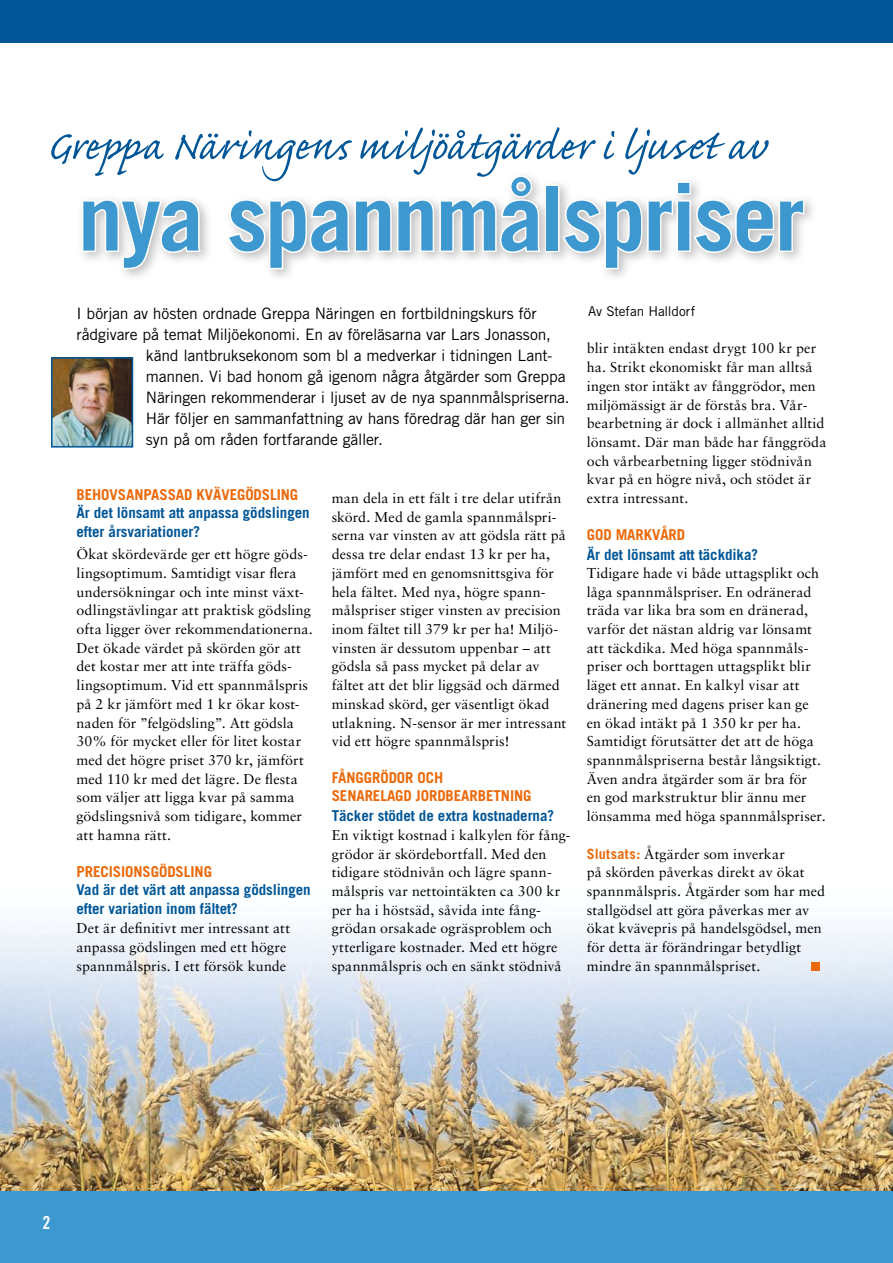
<style>
.page{position:relative;width:893px;height:1263px;background:#fff}
.page>*{position:absolute;margin:0;border:0;box-sizing:border-box;transform-origin:0 0}
.t1{font:700 90px "Trade Gothic";letter-spacing:-.025em;color:#3d98cf}
.t2{font:52.5px "Caflisch Script Pro";letter-spacing:.025em;color:#005697}
.t3{font:18px "Trade Gothic Bold Cond Twenty";color:#fff}
.t4{font:15.75px "Trade Gothic";letter-spacing:-.01em;color:#000}
.t5{font:700 15px/19.8px "Trade Gothic";letter-spacing:-.005em;color:#005697}
.t6{font:700 15px/18px "Trade Gothic";letter-spacing:-.005em;color:#eb690a}
.t7{font:14.25px/18.8px "Sabon";letter-spacing:.01em;color:#000}
.t8{font:13.5px "Trade Gothic";letter-spacing:-.005em;color:#000}
.s1{font-family:"Trade Gothic";font-weight:700;color:#eb690a}
</style>
<div class="page">
<img style="left:0;top:926px;width:893px;height:265px">
<div style="left:0;top:0;width:893px;height:43px;background:#005697"></div>
<div style="left:0;top:1191px;width:893px;height:72px;background:#3d98cf"></div>
<div style="left:812px;top:963px;width:8px;height:8px;background:#eb690a"></div>
<svg style="left:82px;top:199px;width:121px;height:72px"></svg>
<svg style="left:230px;top:176px;width:312px;height:95px"></svg>
<div style="left:545px;top:184px;width:15px;height:68px;border:3px solid #fff"></div>
<svg style="left:560px;top:181px;width:246px;height:90px"></svg>
<img style="left:54px;top:360px;width:76px;height:85px">
<div style="left:51px;top:357px;width:82px;height:91px;border:2px solid #005697"></div>
<h2 class="t2" style="left:47px;top:119px;width:721px">Greppa Näringens miljöåtgärder i ljuset av</h2>
<h1 class="t1" style="left:78px;top:163px;width:728px">nya spannmålspriser</h1>
<p class="t4" style="left:77px;top:304px;width:462px">I början av hösten ordnade Greppa Näringen en fortbildningskurs för</p>
<p class="t4" style="left:77px;top:325px;width:476px">rådgivare på temat Miljöekonomi. En av föreläsarna var Lars Jonasson,</p>
<p class="t4" style="left:146px;top:346px;width:408px">känd lantbruksekonom som bl a medverkar i tidningen Lant-</p>
<p class="t4" style="left:146px;top:367px;width:421px">mannen. Vi bad honom gå igenom några åtgärder som Greppa</p>
<p class="t4" style="left:146px;top:388px;width:425px">Näringen rekommenderar i ljuset av de nya spannmåls-priserna.</p>
<p class="t4" style="left:146px;top:409px;width:421px">Här följer en sammanfattning av hans föredrag där han ger sin</p>
<p class="t4" style="left:146px;top:430px;width:238px">syn på om råden fortfarande gäller.</p>
<p class="t6" style="left:77px;top:485px;width:214px">Behovsanpassad kvävegö dsling</p>
<p class="t5" style="left:77px;top:502px;width:235px">Är det lönsamt att anpassa gödslingen efter årsvariationer?</p>
<p class="t7" style="left:77px;top:545px;width:238px">Ökat skördevärde ger ett högre göds--- lingsoptimum. Samtidigt visar flera undersökningar och inte minst växt&shy;odlingstävlingar att praktisk gödsling ofta ligger över rekommendationerna.<br>Det ökade värdet på skörden gör att det kostar mer att inte träffa göds&shy;lingsoptimum. Vid ett spannmålspris på 2 kr jämfört med 1 kr ökar kost&shy;naden för ”felgödsling”. Att gödsla 30% för mycket eller för litet kostar med det högre priset 370 kr, jämfört med 110 kr med det lägre. De flesta som väljer att ligga kvar på samma gödslingsnivå som tidigare, kommer att hamna rätt.</p>
<p class="t6" style="left:77px;top:862px;width:58px">Precisionsgö</p>
<p class="t6" style="left:167px;top:862px;width:36px">dsling</p>
<p class="t5" style="left:77px;top:879px;width:236px">Vad är det värt att anpassa gödslingen efter variation inom fältet?</p>
<p class="t7" style="left:77px;top:919px;width:215px">Det är definitivt mer intressant att anpassa gödslingen med ett högre spannmålspris. I ett försök kunde</p>
<p class="t7" style="left:332px;top:489px;width:236px">man dela in ett fält i tre delar utifrån skörd. Med de gamla spannmålspri&shy;serna var vinsten av att gödsla rätt på dessa tre delar endast 13 kr per ha, jämfört med en genomsnittsgiva för hela fältet. Med nya, högre spann&shy;målspriser stiger vinsten av precision inom fältet till 379 kr per ha! Miljö&shy;vinsten är dessutom uppenbar – att gödsla så pass mycket på delar av fältet att det blir liggsäd och därmed minskad skörd, ger väsentligt ökad utlakning. N-sensor är mer intressant vid ett högre spannmålspris!</p>
<p class="t6" style="left:332px;top:768px;width:192px">Fånggrödor och senarelagd jord-bearbetning</p>
<p class="t5" style="left:332px;top:805px;width:224px">Täcker stödet de extra kostnaderna?</p>
<p class="t7" style="left:332px;top:825px;width:240px">En viktigt kostnad i kalkylen för fång&shy;grödor är skördebortfall. Med den tidigare stödnivån och lägre spann&shy;målspris var nettointäkten ca 300 kr per ha i höstsäd, såvida inte fång&shy;grödan orsakade ogräsproblem och ytterligare kostnader. Med ett högre spannmålspris och en sänkt stödnivå</p>
<p class="t8" style="left:588px;top:303px;width:108px">Av Stefan Halldorf</p>
<p class="t7" style="left:587px;top:339px;width:241px">blir intäkten endast drygt 100 kr per ha. Strikt ekonomiskt får man alltså ingen stor intäkt av fånggrödor, men miljömässigt är de förstås bra. Vår&shy;bearbetning är dock i allmänhet alltid lönsamt. Där man både har fånggröda och vårbearbetning ligger stödnivån kvar på en högre nivå, och stödet är extra intressant.</p>
<p class="t6" style="left:587px;top:525px;width:100px">God markvård</p>
<p class="t5" style="left:587px;top:544px;width:173px">Är det lönsamt att täckdika?</p>
<p class="t7" style="left:587px;top:563px;width:240px">Tidigare hade vi både uttagsplikt och låga spannmålspriser. En odränerad träda var lika bra som en dränerad, varför det nästan aldrig var lönsamt att täckdika. Med höga spannmåls&shy;priser och borttagen uttagsplikt blir läget ett annat. En kalkyl visar att dränering med dagens priser kan ge en ökad intäkt på 1 350 kr per ha.<br>Samtidigt förutsätter det att de höga spannmålspriserna består långsiktigt.<br>Även andra åtgärder som är bra för<br>en god markstruktur blir ännu mer lönsamma med höga spannmålspriser.</p>
<p class="t7" style="left:587px;top:844px;width:240px"><span class="s1">Slutsats:</span> Åtgärder som inverkar<br>på skörden påverkas direkt av ökat spannmålspris. Åtgärder som har med stallgödsel att göra påverkas mer av ökat kvävepris på handelsgödsel, men för detta är förändringar betydligt mindre än spannmålspriset.</p>
<p class="t3" style="left:43px;top:1211px;width:9px">2</p>
</div>
